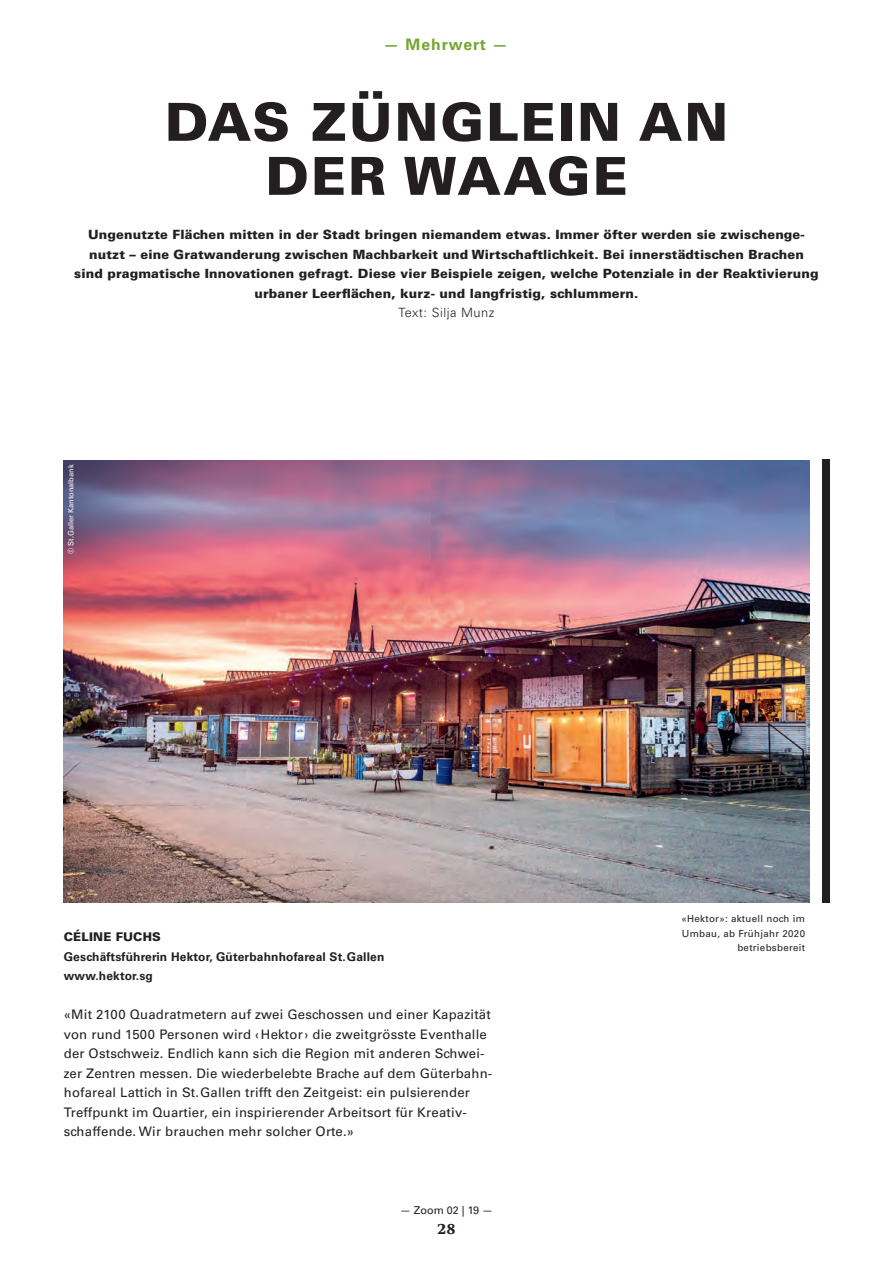
<style>
.page{position:relative;width:893px;height:1263px;background:#fff}
.page>*{position:absolute;margin:0;border:0;box-sizing:border-box;transform-origin:0 0}
.t1{font:900 52.5px/54px "Univers LT Std";letter-spacing:.04em;color:#231f20;text-align:center}
.t2{font:700 15.75px "Univers LT Std";letter-spacing:.06em;color:#73a532}
.t3{font:800 15.75px "Swift";color:#231f20}
.t4{font:13.2px/19.5px "Univers LT Std";letter-spacing:.015em;color:#231f20}
.t5{font:900 12.75px/19.5px "Univers LT Std";letter-spacing:.01em;color:#231f20;text-align:center}
.t6{font:300 12.75px "Univers LT Std";letter-spacing:.04em;color:#231f20}
.t7{font:700 12px/19.5px "Univers LT Std";letter-spacing:.015em;color:#231f20}
.t8{font:900 12px "Univers LT Std";letter-spacing:.015em;color:#231f20}
.t9{font:10.8px "Univers LT Std";color:#231f20}
.t10{font:9.75px/14.7px "Univers LT Std";letter-spacing:.03em;color:#231f20;text-align:right}
.t11{font:7.5px "Univers LT Std";letter-spacing:-.005em;color:#fff}
</style>
<div class="page">
<img style="left:64px;top:460px;width:745px;height:442px">
<div style="left:822px;top:459px;width:7px;height:443px;background:#231f20"></div>
<p class="t2" style="left:384px;top:35px;width:126px">— Mehrwert —</p>
<h1 class="t1" style="left:165px;top:94px;width:565px">DAS ZÜNGLEIN AN<br>DER WAAGE</h1>
<p class="t5" style="left:74px;top:225px;width:746px">Ungenutzte Flächen mitten in der Stadt bringen niemandem etwas. Immer öfter werden sie zwischenge&shy;nutzt – eine Gratwanderung zwischen Machbarkeit und Wirtschaftlichkeit. Bei innerstädtischen Brachen sind pragmatische Innovationen gefragt. Diese vier Beispiele zeigen, welche Potenziale in der Reaktivierung urbaner Leerflächen, kurz- und langfristig, schlummern.</p>
<p class="t6" style="left:398px;top:305px;width:97px">Text: Silja Munz</p>
<p class="t11" style="left:66px;top:554px;width:91px;rotate:-90deg">© St.Galler Kantonalbank</p>
<p class="t8" style="left:64px;top:929px;width:99px">CÉLINE FUCHS</p>
<p class="t7" style="left:64px;top:947px;width:322px">Geschäftsführerin Hektor, Güterbahnhofareal St.Gallen www.hektor.sg</p>
<p class="t4" style="left:64px;top:1005px;width:430px">«Mit 2100 Quadratmetern auf zwei Geschossen und einer Kapazität von rund 1500 Personen wird ‹ Hektor› die zweitgrösste Eventhalle der Ostschweiz. Endlich kann sich die Region mit anderen Schwei&shy;zer Zentren messen. Die wiederbelebte Brache auf dem Güterbahn&shy;hofareal Lattich in St.Gallen trifft den Zeitgeist: ein pulsierender Treffpunkt im Quartier, ein inspirierender Arbeitsort für Kreativ&shy;schaffende. Wir brauchen mehr solcher Orte.»</p>
<p class="t9" style="left:400px;top:1204px;width:94px">— Zoom 02 | 19 —</p>
<p class="t3" style="left:437px;top:1220px;width:20px">28</p>
<p class="t10" style="left:681px;top:911px;width:125px">«Hektor»: aktuell noch im<br>Umbau, ab Frühjahr 2020 betriebsbereit</p>
</div>
